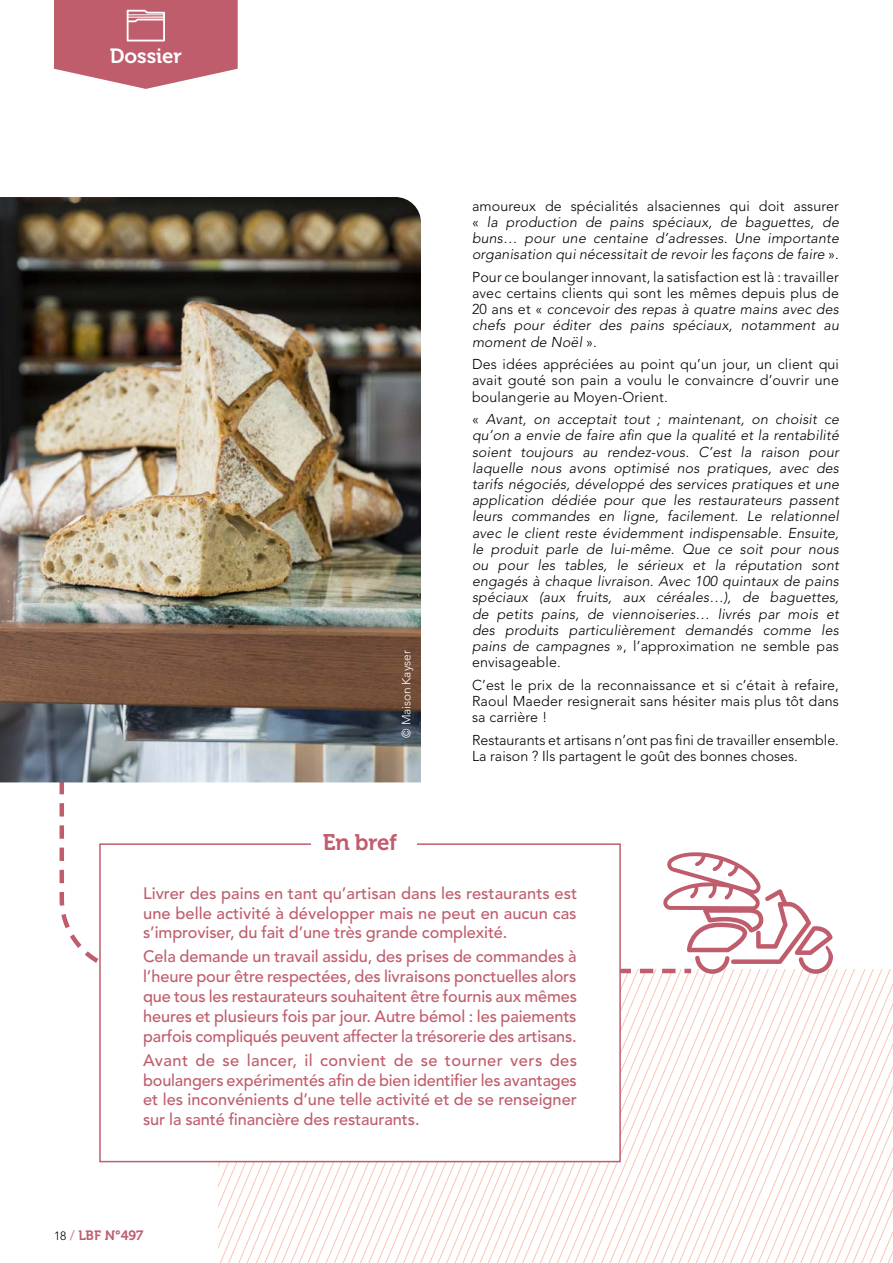
<style>
.page{position:relative;width:893px;height:1263px;background:#fff}
.page>*{position:absolute;margin:0;border:0;box-sizing:border-box;transform-origin:0 0}
.t1{font:22.5px "Museo 700";letter-spacing:-.005em;color:#c05d6d}
.t2{font:20.4px "Museo 700";letter-spacing:-.005em;color:#fff}
.t3{font:500 16.5px/19.8px "Avenir LT Std";letter-spacing:-.005em;color:#c05d6d;text-align:justify}
.t4{font:italic 300 14.25px/16.2px "Avenir LT Std";letter-spacing:.01em;color:#000;text-align:justify}
.t5{font:300 14.25px/16.2px "Avenir LT Std";letter-spacing:.01em;color:#000;text-align:justify}
.t6{font:13.5px "Museo 700";letter-spacing:-.01em;color:#c05d6d}
.t7{font:300 12px "Avenir LT Std";letter-spacing:-.005em;color:#fff}
.s1{font-style:normal}
.s2{font-style:italic}
.s3{font-family:"Avenir LT Std";font-weight:300;font-size:12px;color:#000}
.s4{font-family:"Avenir LT Std";font-weight:300}
</style>
<div class="page">
<svg style="left:57px;top:782px;width:364px;height:181px"></svg>
<div style="left:99px;top:843px;width:522px;height:319px;background:#fff;border:2px solid #c05d6d"></div>
<div style="left:312px;top:825px;width:105px;height:37px;background:#fff"></div>
<img style="left:0;top:197px;width:421px;height:585px">
<svg style="left:145px;top:852px;width:748px;height:411px"></svg>
<svg style="left:54px;top:0;width:184px;height:89px;background:#c87280"></svg>
<h2 class="t2" style="left:110px;top:45px;width:73px">Dossier</h2>
<p class="t7" style="left:399px;top:738px;width:89px;rotate:-90deg">© Maison Kayser</p>
<h1 class="t1" style="left:323px;top:830px;width:76px">En bref</h1>
<p class="t4" style="left:472px;top:198px;width:368px"><span class="s1">amoureux de spécialités alsaciennes qui doit assurer «</span> la production de pains spéciaux, de baguettes, de buns… pour une centaine d’adresses. Une importante organisation qui nécessitait de revoir les façons de faire <span class="s1">».</span></p>
<p class="t5" style="left:472px;top:269px;width:368px">Pour ce boulanger innovant, la satisfaction est là : travailler avec certains clients qui sont les mêmes depuis plus de 20 ans et « <span class="s2">concevoir des repas à quatre mains avec des chefs pour éditer des pains spéciaux, notamment au moment de Noël</span> ».</p>
<p class="t5" style="left:472px;top:356px;width:368px">Des idées appréciées au point qu’un jour, un client qui avait gouté son pain a voulu le convaincre d’ouvrir une boulangerie au Moyen-Orient.</p>
<p class="t4" style="left:472px;top:411px;width:368px"><span class="s1">«</span> Avant, on acceptait tout ; maintenant, on choisit ce qu’on a envie de faire afin que la qualité et la rentabilité soient toujours au rendez-vous. C’est la raison pour laquelle nous avons optimisé nos pratiques, avec des tarifs négociés, développé des services pratiques et une application dédiée pour que les restaurateurs passent leurs commandes en ligne, facilement. Le relationnel avec le client reste évidemment indispensable. Ensuite, le produit parle de lui-même. Que ce soit pour nous ou pour les tables, le sérieux et la réputation sont engagés à chaque livraison. Avec 100 quintaux de pains spéciaux (aux fruits, aux céréales…), de baguettes, de petits pains, de viennoiseries… livrés par mois et des produits particulièrement demandés comme les pains de campagnes <span class="s1">», l’approximation ne semble pas envisageable.</span></p>
<p class="t5" style="left:472px;top:677px;width:368px">C’est le prix de la reconnaissance et si c’était à refaire, Raoul Maeder resignerait sans hésiter mais plus tôt dans sa carrière !</p>
<p class="t5" style="left:472px;top:732px;width:368px">Restaurants et artisans n’ont pas fini de travailler ensemble.<br>La raison ? Ils partagent le goût des bonnes choses.</p>
<p class="t3" style="left:143px;top:884px;width:435px">Livrer des pains en tant qu’artisan dans les restaurants est une belle activité à développer mais ne peut en aucun cas s’improviser, du fait d’une très grande complexité.</p>
<p class="t3" style="left:143px;top:947px;width:435px">Cela demande un travail assidu, des prises de commandes à l’heure pour être respectées, des livraisons ponctuelles alors que tous les restaurateurs souhaitent être fournis aux mêmes heures et plusieurs fois par jour. Autre bémol : les paiements parfois compliqués peuvent affecter la trésorerie des artisans.</p>
<p class="t3" style="left:143px;top:1050px;width:435px">Avant de se lancer, il convient de se tourner vers des boulangers expérimentés afin de bien identifier les avantages et les inconvénients d’une telle activité et de se renseigner sur la santé financière des restaurants.</p>
<p class="t6" style="left:54px;top:1227px;width:91px"><span class="s3">18</span> <span class="s4">/</span> LBF N°497</p>
</div>
